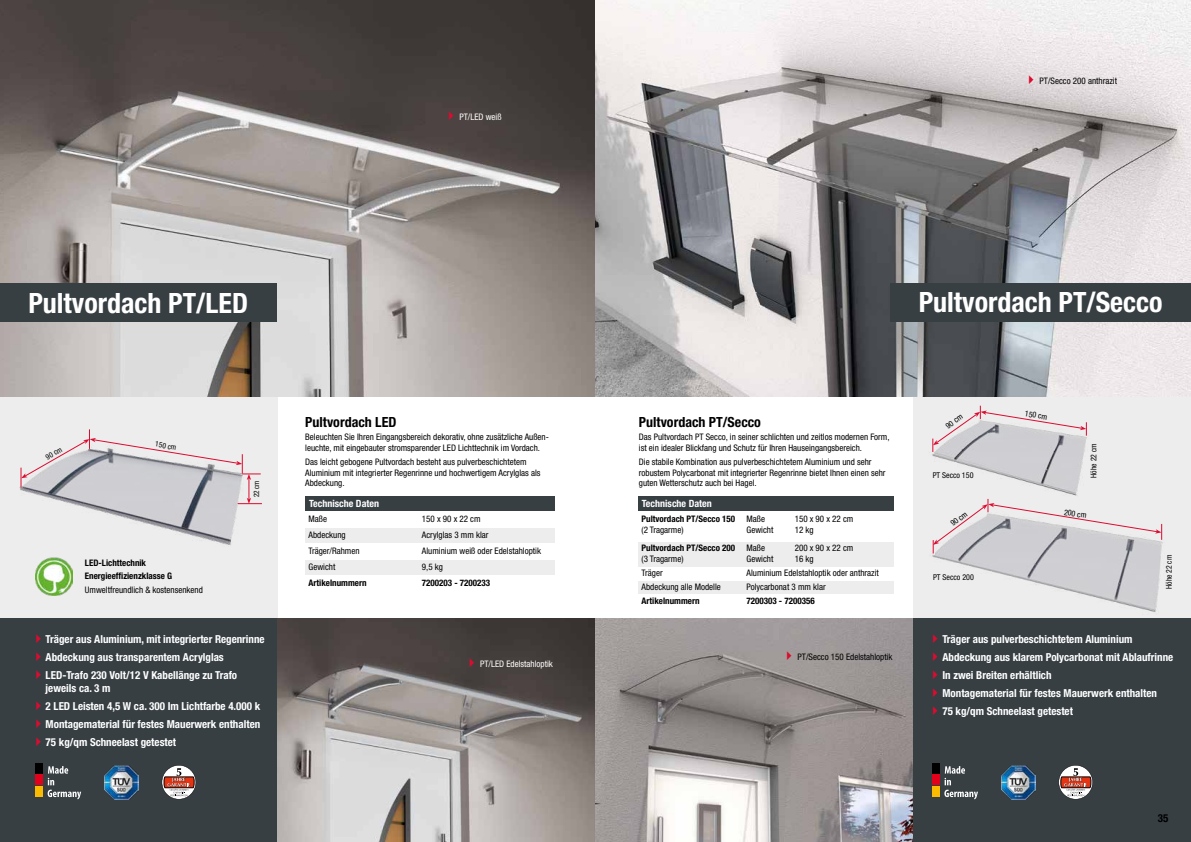
<style>
.page{position:relative;width:1191px;height:842px;background:#fff}
.page>*{position:absolute;margin:0;border:0;box-sizing:border-box;transform-origin:0 0}
.t1{font:700 condensed 28px "Helvetica Neue LT Pro";color:#fff}
.t2{font:700 condensed 14px "Helvetica Neue LT Pro";color:#000}
.t3{font:700 condensed 11px/18px "Helvetica Neue LT Pro";color:#fff}
.t4{font:700 condensed 11px "Helvetica Neue LT Pro";color:#000}
.t5{font:700 condensed 10px "Helvetica Neue LT Pro";color:#fff}
.t6{font:condensed 9px/10.8px "Helvetica Neue LT Pro";color:#000}
.t7{font:700 condensed 9px/13.6px "Helvetica Neue LT Pro";color:#000}
.t8{font:condensed 9px "Helvetica Neue LT Pro";color:#fff}
.t9{font:condensed 8px "Helvetica Neue LT Pro";color:#000}
.t10{font:condensed 8px "Helvetica Neue LT Pro";color:#000;scale:.95 1}
.t11{font:condensed 7.5px "Helvetica Neue LT Pro";color:#000}
.t12{font:condensed 7.5px "Helvetica Neue LT Pro";color:#000;scale:.95 1}
</style>
<div class="page">
<div style="left:0;top:355px;width:278px;height:344px;background:#ededed"></div>
<div style="left:913px;top:348px;width:278px;height:344px;background:#ededed"></div>
<img style="left:19px;top:467px;width:238px;height:78px">
<img style="left:0;top:0;width:1191px;height:397px">
<div style="left:0;top:618px;width:278px;height:224px;background:#373f43"></div>
<img style="left:278px;top:618px;width:635px;height:224px">
<div style="left:913px;top:618px;width:278px;height:224px;background:#373f43"></div>
<img style="left:932px;top:452px;width:152px;height:44px">
<img style="left:932px;top:524px;width:231px;height:88px">
<svg style="left:932px;top:406px;width:155px;height:46px"></svg>
<svg style="left:933px;top:499px;width:229px;height:54px"></svg>
<div style="left:305px;top:560px;width:250px;height:15px;background:#ededed"></div>
<svg style="left:21px;top:429px;width:241px;height:75px"></svg>
<div style="left:0;top:283px;width:276px;height:39px;background:#373f43"></div>
<div style="left:305px;top:528px;width:250px;height:15px;background:#ededed"></div>
<div style="left:305px;top:496px;width:250px;height:14px;background:#373f43"></div>
<img style="left:35px;top:557px;width:37px;height:38px">
<div style="left:638px;top:581px;width:255px;height:13px;background:#ededed"></div>
<div style="left:891px;top:283px;width:300px;height:39px;background:#373f43"></div>
<div style="left:638px;top:542px;width:255px;height:24px;background:#ededed"></div>
<div style="left:638px;top:496px;width:255px;height:14px;background:#373f43"></div>
<div style="left:35px;top:763px;width:8px;height:11px;background:#000"></div>
<div style="left:35px;top:774px;width:8px;height:11px;background:#e2001a"></div>
<div style="left:35px;top:786px;width:8px;height:11px;background:#fabb00"></div>
<svg style="left:48px;top:766px;width:33px;height:33px"></svg>
<img style="left:104px;top:765px;width:35px;height:34px">
<svg style="left:162px;top:765px;width:34px;height:34px"></svg>
<div style="left:932px;top:763px;width:8px;height:11px;background:#000"></div>
<div style="left:932px;top:774px;width:8px;height:11px;background:#e2001a"></div>
<div style="left:932px;top:786px;width:8px;height:11px;background:#fabb00"></div>
<svg style="left:944px;top:766px;width:34px;height:33px"></svg>
<img style="left:1001px;top:765px;width:34px;height:34px">
<svg style="left:1058px;top:765px;width:34px;height:34px"></svg>
<svg style="left:449px;top:111px;width:4px;height:9px"></svg>
<svg style="left:470px;top:658px;width:4px;height:9px"></svg>
<svg style="left:1029px;top:75px;width:4px;height:9px"></svg>
<svg style="left:787px;top:651px;width:4px;height:9px"></svg>
<p class="t6" style="left:1039px;top:75px;width:79px">PT/Secco 200 anthrazit</p>
<p class="t8" style="left:459px;top:111px;width:44px">PT/LED weiß</p>
<h1 class="t1" style="left:28px;top:287px;width:221px">Pultvordach PT/LED</h1>
<h1 class="t1" style="left:918px;top:286px;width:245px">Pultvordach PT/Secco</h1>
<p class="t11" style="left:44px;top:454px;width:19px;rotate:-30deg">90 cm</p>
<p class="t11" style="left:156px;top:439px;width:23px;rotate:9deg">150 cm</p>
<p class="t12" style="left:252px;top:497px;width:18px;rotate:-90deg">22 cm</p>
<h2 class="t2" style="left:305px;top:414px;width:93px">Pultvordach LED</h2>
<p class="t6" style="left:305px;top:432px;width:245px">Beleuchten Sie Ihren Eingangsbereich dekorativ, ohne zusätzliche Außen&shy;leuchte, mit eingebauter stromsparender LED Lichttechnik im Vordach.</p>
<p class="t6" style="left:305px;top:456px;width:237px">Das leicht gebogene Pultvordach besteht aus pulverbeschichtetem<br>Aluminium mit integrierter Regenrinne und hochwertigem Acrylglas als<br>Abdeckung.</p>
<h2 class="t2" style="left:639px;top:414px;width:124px">Pultvordach PT/Secco</h2>
<p class="t6" style="left:639px;top:432px;width:252px">Das Pultvordach PT Secco, in seiner schlichten und zeitlos modernen Form, ist ein idealer Blickfang und Schutz für Ihren Hauseingangsbereich.</p>
<p class="t6" style="left:639px;top:456px;width:248px">Die stabile Kombination aus pulverbeschichtetem Aluminium und sehr robustem Polycarbonat mit integrierter Regenrinne bietet Ihnen einen sehr guten Wetterschutz auch bei Hagel.</p>
<p class="t9" style="left:943px;top:423px;width:20px;rotate:-35deg">90 cm</p>
<p class="t9" style="left:932px;top:470px;width:42px">PT Secco 150</p>
<p class="t9" style="left:1025px;top:408px;width:24px;rotate:9deg">150 cm</p>
<p class="t10" style="left:1089px;top:478px;width:37px;rotate:-90deg">Höhe 22 cm</p>
<p class="t7" style="left:85px;top:556px;width:89px">LED-Lichttechnik<br>Energieeffizienzklasse G</p>
<p class="t6" style="left:85px;top:584px;width:119px">Umweltfreundlich &amp; kostensenkend</p>
<p class="t5" style="left:309px;top:497px;width:71px">Technische Daten</p>
<p class="t6" style="left:308px;top:514px;width:20px">Maße</p>
<p class="t6" style="left:422px;top:514px;width:60px">150 x 90 x 22 cm</p>
<p class="t6" style="left:308px;top:530px;width:39px">Abdeckung</p>
<p class="t6" style="left:422px;top:530px;width:68px">Acrylglas 3 mm klar</p>
<p class="t6" style="left:308px;top:546px;width:53px">Träger/Rahmen</p>
<p class="t6" style="left:422px;top:546px;width:121px">Aluminium weiß oder Edelstahloptik</p>
<p class="t6" style="left:308px;top:562px;width:28px">Gewicht</p>
<p class="t6" style="left:422px;top:562px;width:23px">9,5 kg</p>
<p class="t7" style="left:308px;top:576px;width:59px">Artikelnummern</p>
<p class="t7" style="left:422px;top:576px;width:70px">7200203 - 7200233</p>
<p class="t5" style="left:642px;top:497px;width:71px">Technische Daten</p>
<p class="t7" style="left:641px;top:512px;width:95px">Pultvordach PT/Secco 150</p>
<p class="t6" style="left:746px;top:514px;width:20px">Maße</p>
<p class="t6" style="left:794px;top:514px;width:60px">150 x 90 x 22 cm</p>
<p class="t6" style="left:641px;top:525px;width:44px">(2 Tragarme)</p>
<p class="t6" style="left:746px;top:525px;width:28px">Gewicht</p>
<p class="t6" style="left:794px;top:525px;width:20px">12 kg</p>
<p class="t7" style="left:641px;top:541px;width:95px">Pultvordach PT/Secco 200</p>
<p class="t6" style="left:746px;top:543px;width:20px">Maße</p>
<p class="t6" style="left:794px;top:543px;width:60px">200 x 90 x 22 cm</p>
<p class="t6" style="left:641px;top:554px;width:44px">(3 Tragarme)</p>
<p class="t6" style="left:746px;top:554px;width:28px">Gewicht</p>
<p class="t6" style="left:794px;top:554px;width:20px">16 kg</p>
<p class="t6" style="left:641px;top:568px;width:23px">Träger</p>
<p class="t6" style="left:746px;top:568px;width:134px">Aluminium Edelstahloptik oder anthrazit</p>
<p class="t6" style="left:641px;top:582px;width:81px">Abdeckung alle Modelle</p>
<p class="t6" style="left:746px;top:582px;width:81px">Polycarbonat 3 mm klar</p>
<p class="t7" style="left:641px;top:594px;width:59px">Artikelnummern</p>
<p class="t7" style="left:746px;top:594px;width:70px">7200303 - 7200356</p>
<p class="t9" style="left:948px;top:520px;width:20px;rotate:-36deg">90 cm</p>
<p class="t9" style="left:933px;top:572px;width:42px">PT Secco 200</p>
<p class="t9" style="left:1064px;top:507px;width:24px;rotate:9deg">200 cm</p>
<p class="t10" style="left:1164px;top:589px;width:37px;rotate:-90deg">Höhe 22 cm</p>
<p class="t3" style="left:46px;top:630px;width:220px">Träger aus Aluminium, mit integrierter Regenrinne<br>Abdeckung aus transparentem Acrylglas<br>LED-Trafo 230 Volt/12 V Kabellänge zu Trafo</p>
<p class="t3" style="left:46px;top:679px;width:216px">jeweils ca. 3 m<br>2 LED Leisten 4,5 W ca. 300 Im Lichtfarbe 4.000 k Montagematerial für festes Mauerwerk enthalten 75 kg/qm Schneelast getestet</p>
<p class="t8" style="left:480px;top:658px;width:74px">PT/LED Edelstahloptik</p>
<p class="t6" style="left:797px;top:652px;width:96px">PT/Secco 150 Edelstahloptik</p>
<p class="t3" style="left:942px;top:630px;width:232px">Träger aus pulverbeschichtetem Aluminium Abdeckung aus klarem Polycarbonat mit Ablaufrinne In zwei Breiten erhältlich<br>Montagematerial für festes Mauerwerk enthalten<br>75 kg/qm Schneelast getestet</p>
<p class="t4" style="left:1157px;top:812px;width:12px">35</p>
</div>
